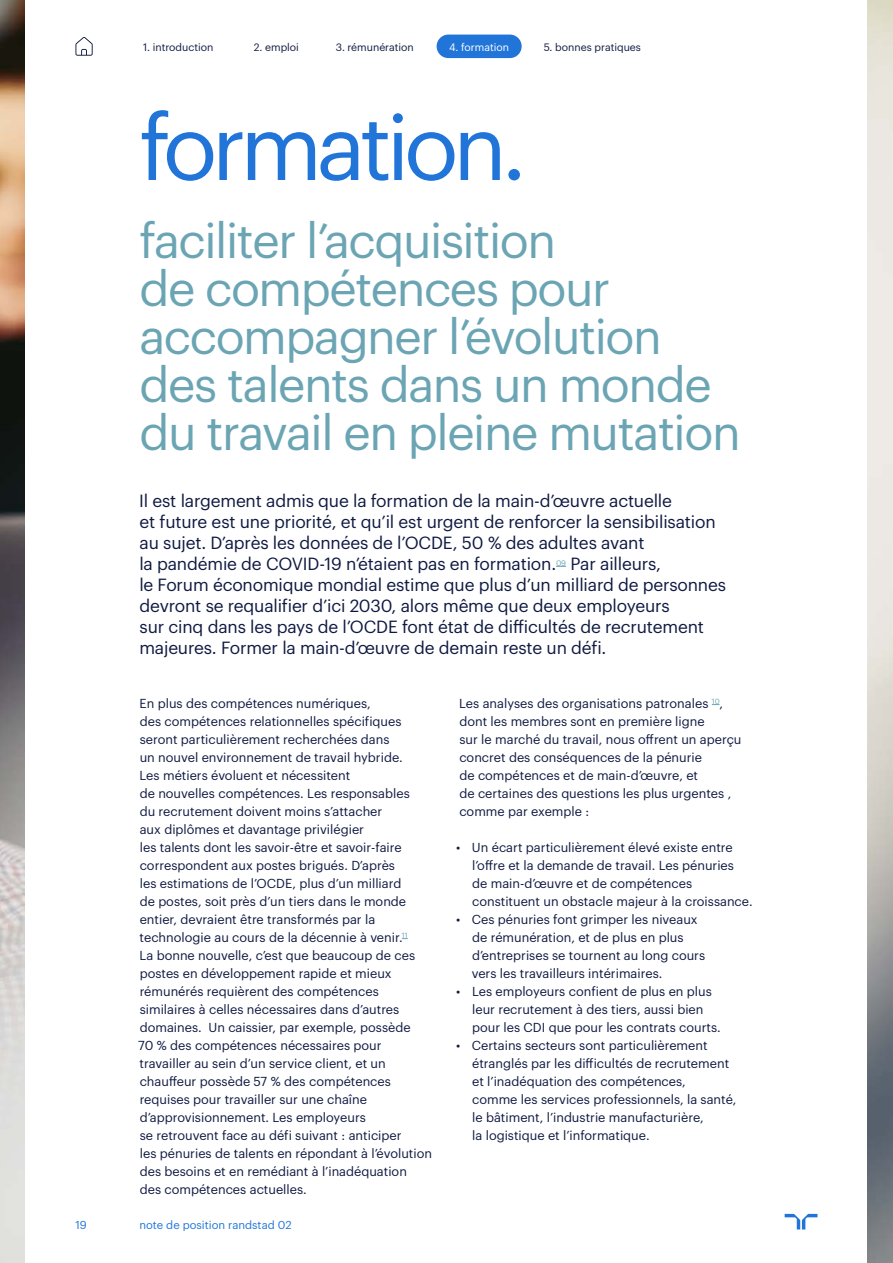
<style>
.page{position:relative;width:893px;height:1263px;background:#fff}
.page>*{position:absolute;margin:0;border:0;box-sizing:border-box;transform-origin:0 0}
.Heading_60_60_Minus6{font:90px "Graphik";letter-spacing:-.06em;color:#2175d9}
.Introduction{font:48px/48px "Graphik";letter-spacing:-.03em;color:#6ba5b4}
.Introduction-2{font:17.25px/21px "Graphik";letter-spacing:-.01em;color:#0f1941}
.RS_BodyCopy_PAPP{font:12.75px/18px "Graphik";color:#0f1941}
.t1{font:11.25px "Graphik";color:#2175d9}
.t2{font:10.5px "Graphik";color:#0f1941}
.t3{font:10.5px "Graphik";color:#fff}
</style>
<div class="page">
<img style="left:0;top:0;width:893px;height:1263px">
<div style="left:26px;top:0;width:841px;height:1263px;background:#fff"></div>
<svg style="left:75px;top:37px;width:18px;height:19px"></svg>
<svg style="left:785px;top:1214px;width:32px;height:15px"></svg>
<div style="left:437px;top:35px;width:85px;height:23px;background:#2175d9;border-radius:12px"></div>
<p class="t1" style="left:75px;top:1217px;width:13px">19</p>
<p class="t2" style="left:143px;top:39px;width:72px">1. introduction</p>
<p class="t2" style="left:254px;top:39px;width:47px">2. emploi</p>
<p class="t2" style="left:336px;top:39px;width:80px">3. rémunération</p>
<p class="t3" style="left:449px;top:39px;width:62px">4. formation</p>
<p class="t2" style="left:544px;top:39px;width:99px">5. bonnes pratiques</p>
<p class="Heading_60_60_Minus6" style="left:139px;top:80px;width:389px">formation.</p>
<p class="Introduction" style="left:139px;top:213px;width:603px">faciliter l’acquisition<br>de compétences pour accompagner l’évolution des talents dans un monde du travail en pleine mutation</p>
<p class="Introduction-2" style="left:139px;top:489px;width:588px">Il est largement admis que la formation de la main-d’œuvre actuelle<br>et future est une priorité, et qu’il est urgent de renforcer la sensibilisation au sujet. D’après les données de l’OCDE, 50 % des adultes avant<br>la pandémie de COVID-19 n’étaient pas en formation.<sup>09</sup> Par ailleurs,<br>le Forum économique mondial estime que plus d’un milliard de personnes devront se requalifier d’ici 2030, alors même que deux employeurs<br>sur cinq dans les pays de l’OCDE font état de difficultés de recrutement majeures. Former la main-d’œuvre de demain reste un défi.</p>
<p class="RS_BodyCopy_PAPP" style="left:138px;top:693px;width:295px">En plus des compétences numériques,<br>des compétences relationnelles spécifiques seront particulièrement recherchées dans<br>un nouvel environnement de travail hybride.<br>Les métiers évoluent et nécessitent<br>de nouvelles compétences. Les responsables<br>du recrutement doivent moins s’attacher<br>aux diplômes et davantage privilégier<br>les talents dont les savoir-être et savoir-faire correspondent aux postes brigués. D’après<br>les estimations de l’OCDE, plus d’un milliard<br>de postes, soit près d’un tiers dans le monde entier, devraient être transformés par la technologie au cours de la décennie à venir.<sup>11<br></sup>La bonne nouvelle, c’est que beaucoup de ces postes en développement rapide et mieux rémunérés requièrent des compétences similaires à celles nécessaires dans d’autres domaines. Un caissier, par exemple, possède<br>70 % des compétences nécessaires pour travailler au sein d’un service client, et un chauffeur possède 57 % des compétences requises pour travailler sur une chaîne d’approvisionnement. Les employeurs<br>se retrouvent face au défi suivant : anticiper<br>les pénuries de talents en répondant à l’évolution des besoins et en remédiant à l’inadéquation<br>des compétences actuelles.</p>
<p class="RS_BodyCopy_PAPP" style="left:459px;top:693px;width:284px">Les analyses des organisations patronales <sup>10</sup>, dont les membres sont en première ligne<br>sur le marché du travail, nous offrent un aperçu concret des conséquences de la pénurie<br>de compétences et de main-d’œuvre, et<br>de certaines des questions les plus urgentes , comme par exemple :</p>
<p class="RS_BodyCopy_PAPP" style="left:472px;top:837px;width:282px;text-indent:-16px">• Un écart particulièrement élevé existe entre l’offre et la demande de travail. Les pénuries<br>de main-d’œuvre et de compétences constituent un obstacle majeur à la croissance.</p>
<p class="RS_BodyCopy_PAPP" style="left:472px;top:909px;width:235px;text-indent:-16px">• Ces pénuries font grimper les niveaux de rémunération, et de plus en plus d’entreprises se tournent au long cours vers les travailleurs intérimaires.</p>
<p class="RS_BodyCopy_PAPP" style="left:472px;top:981px;width:250px;text-indent:-16px">• Les employeurs confient de plus en plus leur recrutement à des tiers, aussi bien pour les CDI que pour les contrats courts.</p>
<p class="RS_BodyCopy_PAPP" style="left:472px;top:1035px;width:266px;text-indent:-16px">• Certains secteurs sont particulièrement étranglés par les difficultés de recrutement et l’inadéquation des compétences,<br>comme les services professionnels, la santé, le bâtiment, l’industrie manufacturière,<br>la logistique et l’informatique.</p>
<p class="t1" style="left:139px;top:1217px;width:154px">note de position randstad 02</p>
</div>
